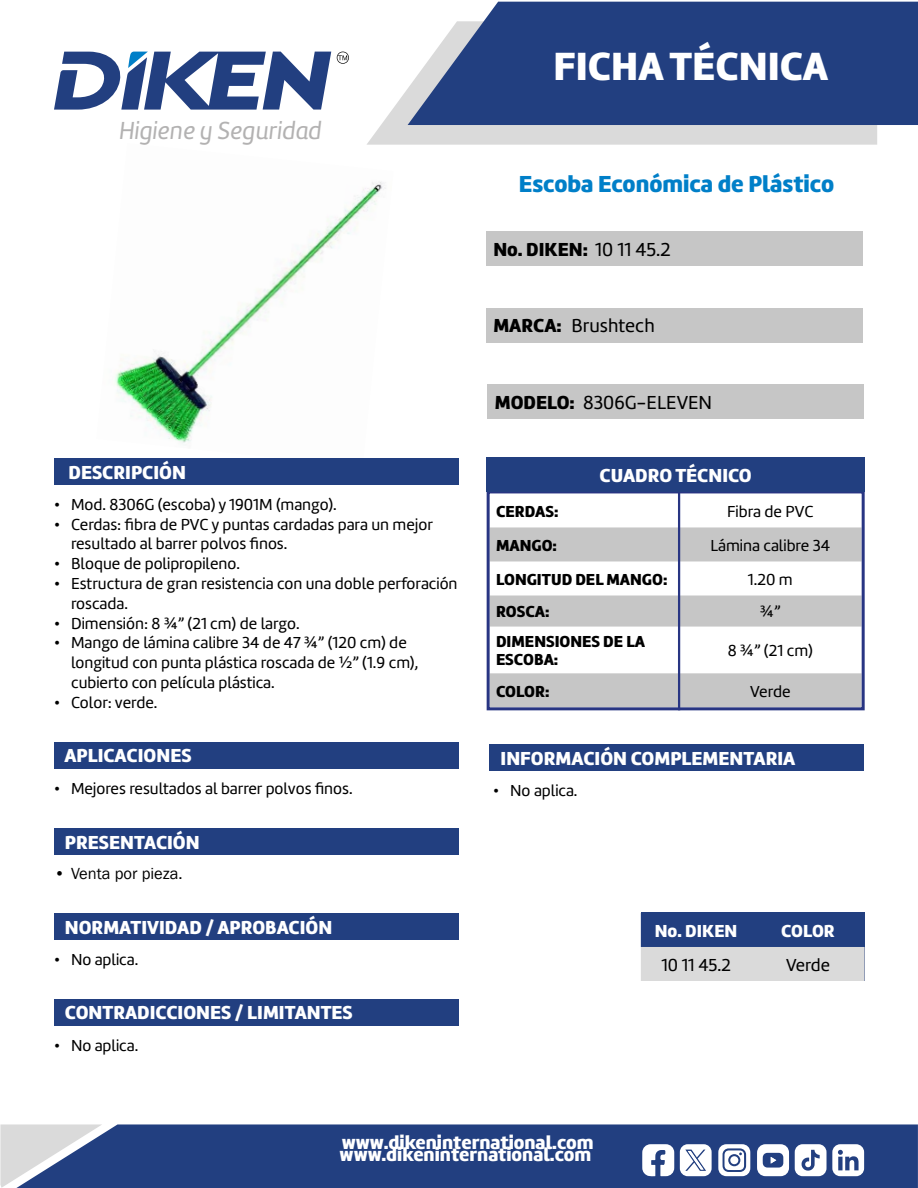
<style>
.page{position:relative;width:918px;height:1188px;background:#fff}
.page>*{position:absolute;margin:0;border:0;box-sizing:border-box;transform-origin:0 0}
.t1{font:40.8px "Amelia Basic Black";color:#fff}
.t2{font:25.5px "Amelia Basic Italic";color:#b3b2b2}
.t3{font:24px "Amelia Basic Black";color:#007fc8}
.t4{font:19.5px "Amelia Basic Black";color:#fff}
.t5{font:19.5px "Amelia Basic";color:#000}
.t6{font:19.5px "Amelia Basic Black";color:#000}
.t7{font:18px "Amelia Basic Black";color:#fff}
.t8{font:18px "Amelia Basic";color:#000}
.t9{font:16.5px/19.8px "Amelia Basic";color:#000}
.t10{font:16.5px/17.9px "Amelia Basic Black";color:#000}
.t11{font:16.5px "Franklin Gothic";color:#000}
.s1{font-family:"Amelia Basic"}
.s2{font-family:"Amelia Basic Black"}
</style>
<div class="page">
<div style="left:102px;top:1124px;width:816px;height:64px;background:#223f80"></div>
<svg style="left:0;top:1124px;width:102px;height:64px;background:#9ea8bf"></svg>
<svg style="left:368px;top:88px;width:509px;height:57px;background:#ddd"></svg>
<svg style="left:408px;top:2px;width:510px;height:123px;background:#36508b"></svg>
<svg style="left:54px;top:51px;width:277px;height:59px"></svg>
<svg style="left:337px;top:52px;width:12px;height:12px"></svg>
<svg style="left:680px;top:1144px;width:32px;height:32px"></svg>
<svg style="left:642px;top:1144px;width:32px;height:32px"></svg>
<svg style="left:718px;top:1144px;width:32px;height:32px"></svg>
<div style="left:730px;top:1156px;width:8px;height:8px;background:#fff;border-radius:50%"></div>
<svg style="left:757px;top:1144px;width:32px;height:32px"></svg>
<svg style="left:795px;top:1144px;width:69px;height:32px"></svg>
<div style="left:486px;top:232px;width:376px;height:34px;background:#c6c6c6"></div>
<div style="left:486px;top:308px;width:376px;height:34px;background:#c6c6c6"></div>
<div style="left:488px;top:385px;width:376px;height:34px;background:#c6c6c6"></div>
<svg style="left:491px;top:527px;width:370px;height:179px;fill:#c6c6c6"></svg>
<div style="left:487px;top:490px;width:378px;height:220px;border:3px solid #283583"></div>
<hr style="left:678px;top:489px;width:2px;height:221px;background:#283583">
<svg style="left:641px;top:913px;width:224px;height:68px;background:#7d8cac"></svg>
<div style="left:54px;top:742px;width:405px;height:26px;background:#223f80"></div>
<div style="left:54px;top:828px;width:405px;height:27px;background:#223f80"></div>
<div style="left:54px;top:913px;width:405px;height:26px;background:#223f80"></div>
<div style="left:54px;top:999px;width:405px;height:26px;background:#223f80"></div>
<div style="left:490px;top:744px;width:374px;height:27px;background:#223f80"></div>
<div style="left:487px;top:458px;width:378px;height:34px;background:#223f80"></div>
<img style="left:115px;top:143px;width:279px;height:301px">
<div style="left:54px;top:458px;width:405px;height:26px;background:#223f80"></div>
<h2 class="t2" style="left:119px;top:116px;width:204px">Higiene y Seguridad</h2>
<p class="t4" style="left:69px;top:460px;width:119px">DESCRIPCIÓN</p>
<p class="t9" style="left:54px;top:494px;width:284px">• Mod. 8306G (escoba) y 1901M (mango).</p>
<p class="t9" style="left:71px;top:514px;width:363px;text-indent:-17px">• Cerdas: fibra de PVC y puntas cardadas para un mejor resultado al barrer polvos finos.</p>
<p class="t9" style="left:54px;top:554px;width:188px">• Bloque de polipropileno.</p>
<p class="t9" style="left:71px;top:574px;width:388px;text-indent:-17px">• Estructura de gran resistencia con una doble perforación roscada.</p>
<p class="t9" style="left:54px;top:613px;width:247px">• Dimensión: 8 ¼” (21 cm) de largo.</p>
<p class="t9" style="left:71px;top:633px;width:349px;text-indent:-17px">• Mango de lámina calibre 34 de 47 ¼” (120 cm) de longitud con punta plástica roscada de ¾” (1.9 cm), cubierto con película plástica.</p>
<p class="t9" style="left:54px;top:692px;width:105px">• Color: verde.</p>
<p class="t4" style="left:64px;top:744px;width:129px">APLICACIONES</p>
<p class="t9" style="left:54px;top:778px;width:300px">• Mejores resultados al barrer polvos finos.</p>
<p class="t4" style="left:65px;top:830px;width:136px">PRESENTACIÓN</p>
<p class="t11" style="left:54px;top:863px;width:130px">• Venta por pieza.</p>
<p class="t4" style="left:65px;top:915px;width:269px">NORMATIVIDAD / APROBACIÓN</p>
<p class="t9" style="left:54px;top:949px;width:86px">• No aplica.</p>
<p class="t4" style="left:65px;top:1001px;width:289px">CONTRADICCIONES / LIMITANTES</p>
<p class="t9" style="left:54px;top:1035px;width:86px">• No aplica.</p>
<h1 class="t1" style="left:553px;top:41px;width:276px">FICHA TÉCNICA</h1>
<h3 class="t3" style="left:519px;top:169px;width:317px">Escoba Económica de Plástico</h3>
<p class="t6" style="left:493px;top:238px;width:179px">No. DIKEN: <span class="s1">10 11 45.2</span></p>
<p class="t5" style="left:493px;top:315px;width:163px"><span class="s2">MARCA:</span> Brushtech</p>
<p class="t5" style="left:495px;top:391px;width:219px"><span class="s2">MODELO:</span> 8306G-ELEVEN</p>
<p class="t4" style="left:599px;top:464px;width:154px">CUADRO TÉCNICO</p>
<p class="t10" style="left:496px;top:503px;width:64px">CERDAS:</p>
<p class="t9" style="left:727px;top:501px;width:88px">Fibra de PVC</p>
<p class="t10" style="left:496px;top:537px;width:63px">MANGO:</p>
<p class="t9" style="left:710px;top:535px;width:121px">Lámina calibre 34</p>
<p class="t10" style="left:496px;top:571px;width:173px">LONGITUD DEL MANGO:</p>
<p class="t9" style="left:748px;top:569px;width:46px">1.20 m</p>
<p class="t10" style="left:496px;top:603px;width:55px">ROSCA:</p>
<p class="t9" style="left:760px;top:602px;width:22px">¼”</p>
<p class="t10" style="left:496px;top:633px;width:151px">DIMENSIONES DE LA<br>ESCOBA:</p>
<p class="t9" style="left:728px;top:641px;width:86px">8 ¼” (21 cm)</p>
<p class="t10" style="left:496px;top:682px;width:55px">COLOR:</p>
<p class="t9" style="left:750px;top:681px;width:42px">Verde</p>
<p class="t4" style="left:501px;top:747px;width:296px">INFORMACIÓN COMPLEMENTARIA</p>
<p class="t9" style="left:493px;top:781px;width:86px">• No aplica.</p>
<p class="t7" style="left:655px;top:920px;width:84px">No. DIKEN</p>
<p class="t7" style="left:781px;top:920px;width:55px">COLOR</p>
<p class="t8" style="left:661px;top:954px;width:71px">10 11 45.2</p>
<p class="t8" style="left:786px;top:954px;width:46px">Verde</p>
<p class="t4" style="left:342px;top:1130px;width:253px">www.dikeninternational.com</p>
<p class="t4" style="left:340px;top:1143px;width:253px">www.dikeninternational.com</p>
</div>
